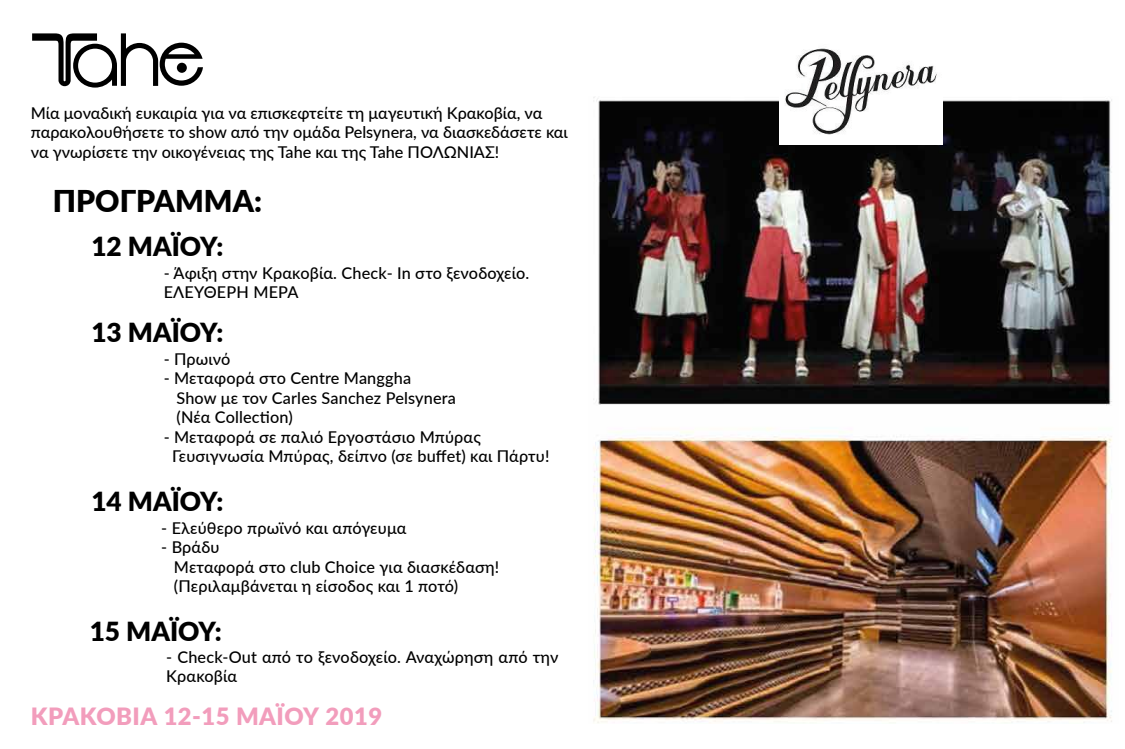
<style>
.page{position:relative;width:1125px;height:749px;background:#fff}
.page>*{position:absolute;margin:0;border:0;box-sizing:border-box;transform-origin:0 0}
.t1{font:900 30px "Lato";color:#000}
.t2{font:900 26.25px "Lato";color:#000}
.t3{font:900 23.75px "Lato";letter-spacing:.02em;color:#f29dbc}
.t4{font:500 16.25px/19.5px "Lato";color:#000}
</style>
<div class="page">
<svg style="left:32px;top:33px;width:171px;height:54px"></svg>
<img style="left:593px;top:97px;width:519px;height:626px">
<img style="left:779px;top:48px;width:164px;height:96px">
<p class="t4" style="left:31px;top:102px;width:539px">Μία μοναδική ευκαιρία για να επισκεφτείτε τη μαγευτική Κρακοβία, να παρακολουθήσετε το show από την ομάδα Pelsynera, να διασκεδάσετε και να γνωρίσετε την οικογένειας της Tahe και της Tahe ΠΟΛΩΝΙΑΣ!</p>
<h1 class="t1" style="left:53px;top:178px;width:211px">ΠΡΟΓΡΑΜΜΑ:</h1>
<h2 class="t2" style="left:91px;top:226px;width:134px">12 ΜΑΪΟΥ:</h2>
<p class="t4" style="left:164px;top:262px;width:367px">- Άφιξη στην Κρακοβία. Check- In στο ξενοδοχείο.<br>ΕΛΕΥΘΕΡΗ ΜΕΡΑ</p>
<h2 class="t2" style="left:91px;top:312px;width:134px">13 ΜΑΪΟΥ:</h2>
<p class="t4" style="left:164px;top:348px;width:68px">- Πρωινό</p>
<p class="t4" style="left:176px;top:367px;width:281px;text-indent:-13px">- Μεταφορά στο Centre Manggha<br>Show με τον Carles Sanchez Pelsynera (Νέα Collection)</p>
<p class="t4" style="left:172px;top:426px;width:379px;text-indent:-9px">- Μεταφορά σε παλιό Εργοστάσιο Μπύρας<br>Γευσιγνωσία Μπύρας, δείπνο (σε buffet) και Πάρτυ!</p>
<h2 class="t2" style="left:91px;top:481px;width:134px">14 ΜΑΪΟΥ:</h2>
<p class="t4" style="left:161px;top:517px;width:247px">- Ελεύθερο πρωϊνό και απόγευμα</p>
<p class="t4" style="left:174px;top:536px;width:327px;text-indent:-13px">- Βράδυ<br>Μεταφορά στο club Choice για διασκέδαση! (Περιλαμβάνεται η είσοδος και 1 ποτό)</p>
<h2 class="t2" style="left:90px;top:611px;width:134px">15 ΜΑΪΟΥ:</h2>
<p class="t4" style="left:166px;top:646px;width:394px">- Check-Out από το ξενοδοχείο. Αναχώρηση από την<br>Κρακοβία</p>
<h3 class="t3" style="left:31px;top:697px;width:353px">ΚΡΑΚΟΒΙΑ 12-15 ΜΑΪΟΥ 2019</h3>
</div>
